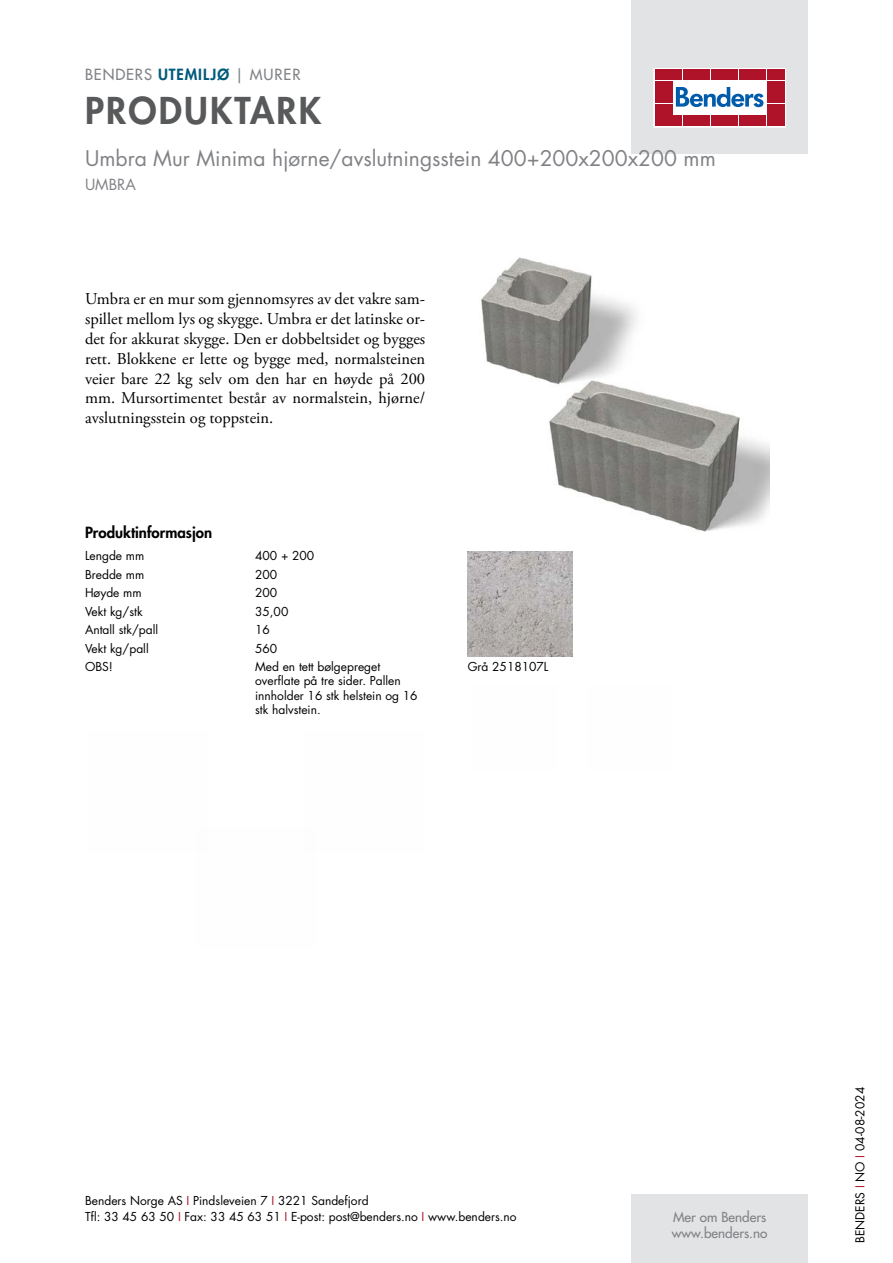
<style>
.page{position:relative;width:893px;height:1263px;background:#fff}
.page>*{position:absolute;margin:0;border:0;box-sizing:border-box;transform-origin:0 0}
.t1{font:800 36px "Futura Std";letter-spacing:.06em;color:#58595b}
.t2{font:21px "Futura Std";color:#808285}
.t3{font:16.5px/19.8px "Adobe Garamond Pro";color:#000;text-align:justify}
.t4{font:500 15px "Futura Std";letter-spacing:.06em;color:#808285}
.t5{font:800 15px "Futura Std";color:#000}
.t6{font:15px "Futura Std";color:#808285}
.t7{font:500 13.5px/16.2px "Futura Std";color:#808285}
.t8{font:12px/14.4px "Futura Std";color:#000}
.s1{font-weight:800;color:#005a7c}
.s2{color:#ae132a}
</style>
<div class="page">
<div style="left:631px;top:0;width:177px;height:153px;background:#e2e3e4"></div>
<div style="left:631px;top:1195px;width:177px;height:68px;background:#e2e3e4"></div>
<svg style="left:656px;top:70px;width:128px;height:55px;background:#ebc6cc"></svg>
<div style="left:654px;top:68px;width:132px;height:59px;border:1px solid #fff"></div>
<div style="left:655px;top:70px;width:8px;height:10px;background:#ae132a"></div>
<div style="left:664px;top:70px;width:8px;height:10px;background:#ae132a"></div>
<div style="left:655px;top:81px;width:8px;height:10px;background:#ae132a"></div>
<div style="left:664px;top:81px;width:8px;height:10px;background:#ae132a"></div>
<div style="left:655px;top:93px;width:8px;height:10px;background:#ae132a"></div>
<div style="left:664px;top:93px;width:8px;height:10px;background:#ae132a"></div>
<div style="left:655px;top:104px;width:8px;height:11px;background:#ae132a"></div>
<div style="left:664px;top:104px;width:8px;height:11px;background:#ae132a"></div>
<div style="left:655px;top:116px;width:8px;height:10px;background:#ae132a"></div>
<div style="left:664px;top:116px;width:8px;height:10px;background:#ae132a"></div>
<div style="left:674px;top:70px;width:8px;height:10px;background:#ae132a"></div>
<div style="left:683px;top:70px;width:8px;height:10px;background:#ae132a"></div>
<div style="left:692px;top:70px;width:8px;height:10px;background:#ae132a"></div>
<div style="left:702px;top:70px;width:8px;height:10px;background:#ae132a"></div>
<div style="left:711px;top:70px;width:8px;height:10px;background:#ae132a"></div>
<div style="left:720px;top:70px;width:8px;height:10px;background:#ae132a"></div>
<div style="left:730px;top:70px;width:8px;height:10px;background:#ae132a"></div>
<div style="left:739px;top:70px;width:8px;height:10px;background:#ae132a"></div>
<div style="left:748px;top:70px;width:8px;height:10px;background:#ae132a"></div>
<div style="left:758px;top:70px;width:8px;height:10px;background:#ae132a"></div>
<div style="left:674px;top:116px;width:8px;height:10px;background:#ae132a"></div>
<div style="left:683px;top:116px;width:8px;height:10px;background:#ae132a"></div>
<div style="left:692px;top:116px;width:8px;height:10px;background:#ae132a"></div>
<div style="left:702px;top:116px;width:8px;height:10px;background:#ae132a"></div>
<div style="left:711px;top:116px;width:8px;height:10px;background:#ae132a"></div>
<div style="left:720px;top:116px;width:8px;height:10px;background:#ae132a"></div>
<div style="left:730px;top:116px;width:8px;height:10px;background:#ae132a"></div>
<div style="left:739px;top:116px;width:8px;height:10px;background:#ae132a"></div>
<div style="left:748px;top:116px;width:8px;height:10px;background:#ae132a"></div>
<div style="left:758px;top:116px;width:8px;height:10px;background:#ae132a"></div>
<div style="left:767px;top:70px;width:8px;height:10px;background:#ae132a"></div>
<div style="left:776px;top:70px;width:8px;height:10px;background:#ae132a"></div>
<div style="left:767px;top:81px;width:8px;height:10px;background:#ae132a"></div>
<div style="left:776px;top:81px;width:8px;height:10px;background:#ae132a"></div>
<div style="left:767px;top:93px;width:8px;height:10px;background:#ae132a"></div>
<div style="left:776px;top:93px;width:8px;height:10px;background:#ae132a"></div>
<div style="left:767px;top:104px;width:8px;height:11px;background:#ae132a"></div>
<div style="left:776px;top:104px;width:8px;height:11px;background:#ae132a"></div>
<div style="left:767px;top:116px;width:8px;height:10px;background:#ae132a"></div>
<div style="left:776px;top:116px;width:8px;height:10px;background:#ae132a"></div>
<svg style="left:676px;top:87px;width:87px;height:20px;background:#89b3d7"></svg>
<img style="left:481px;top:257px;width:289px;height:275px">
<img style="left:468px;top:552px;width:105px;height:105px">
<p class="t4" style="left:85px;top:65px;width:217px">BENDERS <span class="s1">UTEMILJØ</span> | MURER</p>
<h1 class="t1" style="left:85px;top:87px;width:238px">PRODUKTARK</h1>
<h2 class="t2" style="left:85px;top:144px;width:632px">Umbra Mur Minima hjørne/avslutningsstein 400+200x200x200 mm</h2>
<p class="t6" style="left:85px;top:175px;width:52px">UMBRA</p>
<p class="t3" style="left:85px;top:290px;width:342px">Umbra er en mur som gjennomsyres av det vakre sam&shy;spillet mellom lys og skygge. Umbra er det latinske or&shy;det for akkurat skygge. Den er dobbeltsidet og bygges rett. Blokkene er lette og bygge med, normalsteinen veier bare 22 kg selv om den har en høyde på 200 mm. Mursortimentet består av normalstein, hjørne/ avslutningsstein og toppstein.</p>
<p class="t5" style="left:85px;top:522px;width:129px">Produktinformasjon</p>
<p class="t8" style="left:85px;top:549px;width:61px">Lengde mm</p>
<p class="t8" style="left:255px;top:549px;width:61px">400 + 200</p>
<p class="t8" style="left:85px;top:567px;width:61px">Bredde mm</p>
<p class="t8" style="left:255px;top:567px;width:24px">200</p>
<p class="t8" style="left:85px;top:586px;width:58px">Høyde mm</p>
<p class="t8" style="left:255px;top:586px;width:24px">200</p>
<p class="t8" style="left:85px;top:604px;width:59px">Vekt kg/stk</p>
<p class="t8" style="left:255px;top:604px;width:35px">35,00</p>
<p class="t8" style="left:85px;top:623px;width:75px">Antall stk/pall</p>
<p class="t8" style="left:255px;top:623px;width:16px">16</p>
<p class="t8" style="left:85px;top:641px;width:65px">Vekt kg/pall</p>
<p class="t8" style="left:255px;top:641px;width:24px">560</p>
<p class="t8" style="left:85px;top:659px;width:29px">OBS!</p>
<p class="t8" style="left:255px;top:659px;width:164px">Med en tett bølgepreget overflate på tre sider. Pallen innholder 16 stk helstein og 16 stk halvstein.</p>
<p class="t8" style="left:468px;top:660px;width:82px">Grå 2518107L</p>
<p class="t8" style="left:85px;top:1192px;width:433px;line-height:16.5px">Benders Norge AS <span class="s2">I</span> Pindsleveien 7 <span class="s2">I</span> 3221 Sandefjord<br>Tfl: 33 45 63 50 <span class="s2">I</span> Fax: 33 45 63 51 <span class="s2">I</span> E-post: post@benders.no <span class="s2">I</span> www.benders.no</p>
<p class="t7" style="left:672px;top:1209px;width:97px">Mer om Benders www.benders.no</p>
<p class="t8" style="left:853px;top:1243px;width:157px;rotate:-90deg">BENDERS <span class="s2">I</span> NO <span class="s2">I</span> 04-08-2024</p>
</div>
